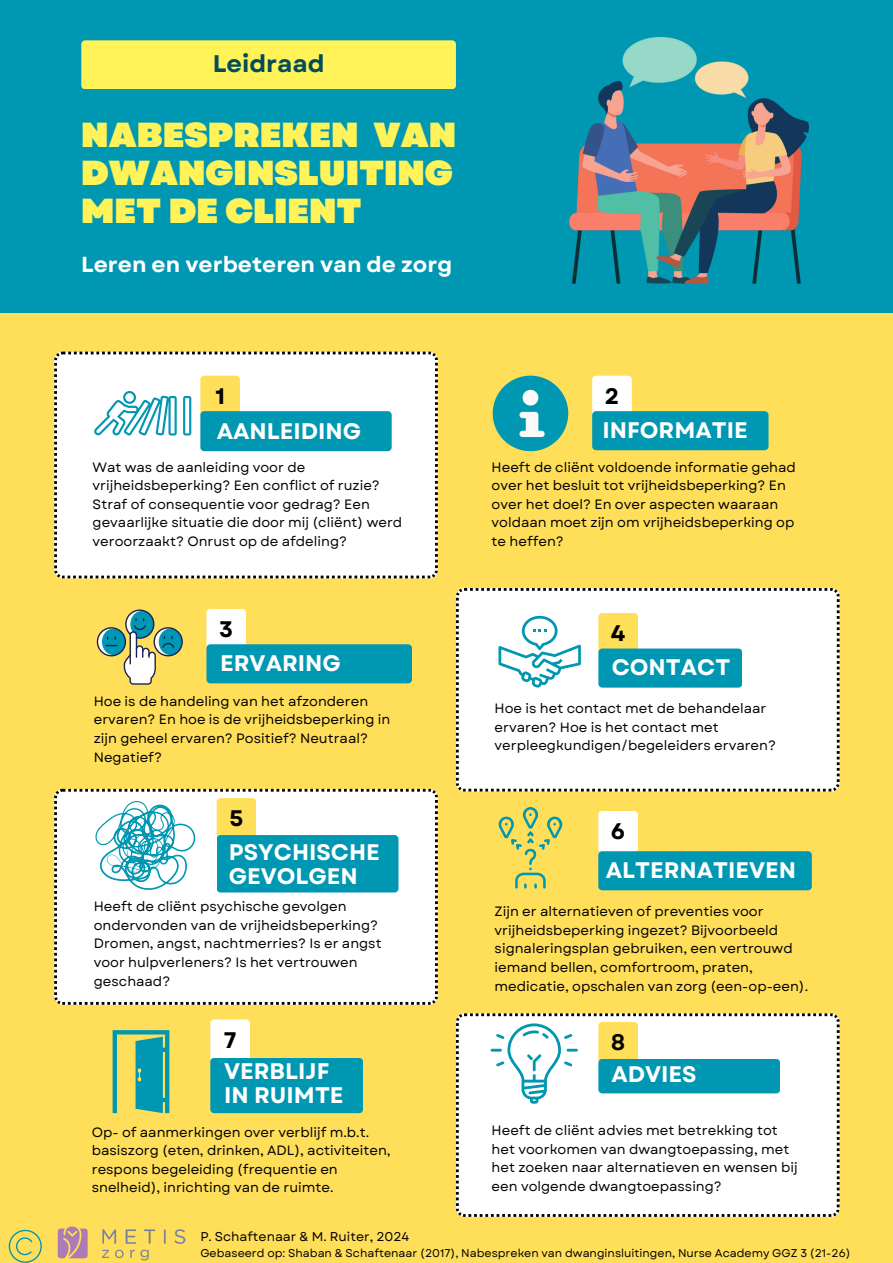
<style>
.page{position:relative;width:893px;height:1263px;background:#ffde59}
.page>*{position:absolute;margin:0;border:0;box-sizing:border-box;transform-origin:0 0}
.t1{font:900 34.72px/37.7px "Garet";color:#fff359;text-align:justify}
.t2{font:700 24px "Garet";color:#034c59}
.t3{font:700 22.5px/24.8px "Garet";color:#fff}
.t4{font:700 22.5px "Garet";color:#000}
.t5{font:700 21.75px "Garet";color:#fff}
.t6{font:13.5px/18.6px "Garet";color:#000}
.t7{font:12.75px "Garet";color:#000}
.t8{font:11.25px "Garet";color:#000}
</style>
<div class="page">
<div style="left:0;top:0;width:893px;height:313px;background:#0097b2"></div>
<div style="left:54px;top:352px;width:384px;height:226px;background:#fff"></div>
<div style="left:54px;top:789px;width:384px;height:216px;background:#fff"></div>
<div style="left:456px;top:588px;width:383px;height:203px;background:#fff"></div>
<div style="left:456px;top:1013px;width:383px;height:204px;background:#fff"></div>
<svg style="left:200px;top:376px;width:192px;height:75px;background:#78c4c5"></svg>
<svg style="left:206px;top:609px;width:206px;height:74px"></svg>
<svg style="left:217px;top:798px;width:181px;height:94px;background:#64bdc2"></svg>
<svg style="left:210px;top:1019px;width:153px;height:94px"></svg>
<svg style="left:592px;top:376px;width:176px;height:74px"></svg>
<svg style="left:598px;top:613px;width:144px;height:75px;background:#7bc4c1"></svg>
<svg style="left:598px;top:811px;width:214px;height:79px"></svg>
<svg style="left:598px;top:1022px;width:182px;height:71px;background:#85c9c7"></svg>
<div style="left:81px;top:40px;width:375px;height:49px;background:#fff359"></div>
<img style="left:57px;top:1226px;width:129px;height:35px">
<img style="left:569px;top:37px;width:239px;height:246px">
<svg style="left:490px;top:1023px;width:88px;height:81px;background:#d9eff3"></svg>
<svg style="left:113px;top:1030px;width:56px;height:83px"></svg>
<svg style="left:95px;top:801px;width:100px;height:89px;background:#b2dfe7"></svg>
<svg style="left:498px;top:807px;width:65px;height:81px"></svg>
<svg style="left:94px;top:391px;width:97px;height:45px;background:#b3dfe8"></svg>
<svg style="left:493px;top:376px;width:75px;height:75px"></svg>
<svg style="left:97px;top:609px;width:86px;height:76px"></svg>
<svg style="left:498px;top:616px;width:83px;height:71px;background:#cdeaf0"></svg>
<svg style="left:9px;top:1230px;width:33px;height:33px"></svg>
<p class="t2" style="left:213px;top:47px;width:113px">Leidraad</p>
<p class="t1" style="left:81px;top:117px;width:376px">NABESPREKEN VAN DWANGINSLUITING MET DE CLIENT</p>
<p class="t5" style="left:81px;top:249px;width:372px">Leren en verbeteren van de zorg</p>
<p class="t4" style="left:215px;top:380px;width:11px">1</p>
<p class="t4" style="left:605px;top:380px;width:16px">2</p>
<p class="t3" style="left:217px;top:419px;width:146px">AANLEIDING</p>
<p class="t3" style="left:602px;top:418px;width:147px">INFORMATIE</p>
<p class="t6" style="left:93px;top:458px;width:311px">Wat was de aanleiding voor de vrijheidsbeperking? Een conflict of ruzie?<br>Straf of consequentie voor gedrag? Een gevaarlijke situatie die door mij (cliënt) werd veroorzaakt? Onrust op de afdeling?</p>
<p class="t6" style="left:491px;top:458px;width:306px">Heeft de cliënt voldoende informatie gehad over het besluit tot vrijheidsbeperking? En over het doel? En over aspecten waaraan voldaan moet zijn om vrijheidsbeperking op te heffen?</p>
<p class="t4" style="left:219px;top:613px;width:15px">3</p>
<p class="t4" style="left:611px;top:617px;width:16px">4</p>
<p class="t3" style="left:220px;top:651px;width:122px">ERVARING</p>
<p class="t6" style="left:94px;top:692px;width:298px">Hoe is de handeling van het afzonderen ervaren? En hoe is de vrijheidsbeperking in zijn geheel ervaren? Positief? Neutraal?<br>Negatief?</p>
<p class="t3" style="left:611px;top:655px;width:120px">CONTACT</p>
<p class="t6" style="left:494px;top:699px;width:283px">Hoe is het contact met de behandelaar ervaren? Hoe is het contact met verpleegkundigen/begeleiders ervaren?</p>
<p class="t4" style="left:229px;top:802px;width:15px">5</p>
<p class="t4" style="left:611px;top:815px;width:16px">6</p>
<p class="t3" style="left:229px;top:839px;width:152px">PSYCHISCHE<br>GEVOLGEN</p>
<p class="t3" style="left:606px;top:858px;width:192px">ALTERNATIEVEN</p>
<p class="t6" style="left:94px;top:897px;width:289px">Heeft de cliënt psychische gevolgen ondervonden van de vrijheidsbeperking?<br>Dromen, angst, nachtmerries? Is er angst voor hulpverleners? Is het vertrouwen geschaad?</p>
<p class="t6" style="left:494px;top:902px;width:315px">Zijn er alternatieven of preventies voor vrijheidsbeperking ingezet? Bijvoorbeeld signaleringsplan gebruiken, een vertrouwd iemand bellen, comfortroom, praten, medicatie, opschalen van zorg (een-op-een).</p>
<p class="t4" style="left:224px;top:1023px;width:14px">7</p>
<p class="t4" style="left:611px;top:1026px;width:15px">8</p>
<p class="t3" style="left:224px;top:1058px;width:121px">VERBLIJF<br>IN RUIMTE</p>
<p class="t3" style="left:611px;top:1062px;width:87px">ADVIES</p>
<p class="t6" style="left:92px;top:1122px;width:300px">Op- of aanmerkingen over verblijf m.b.t. basiszorg (eten, drinken, ADL), activiteiten, respons begeleiding (frequentie en snelheid), inrichting van de ruimte.</p>
<p class="t6" style="left:491px;top:1121px;width:308px">Heeft de cliënt advies met betrekking tot het voorkomen van dwangtoepassing, met het zoeken naar alternatieven en wensen bij een volgende dwangtoepassing?</p>
<p class="t7" style="left:200px;top:1227px;width:211px">P. Schaftenaar &amp; M. Ruiter, 2024</p>
<p class="t8" style="left:200px;top:1244px;width:652px">Gebaseerd op: Shaban &amp; Schaftenaar (2017), Nabespreken van dwanginsluitingen, Nurse Academy GGZ 3 (21-26)</p>
</div>
